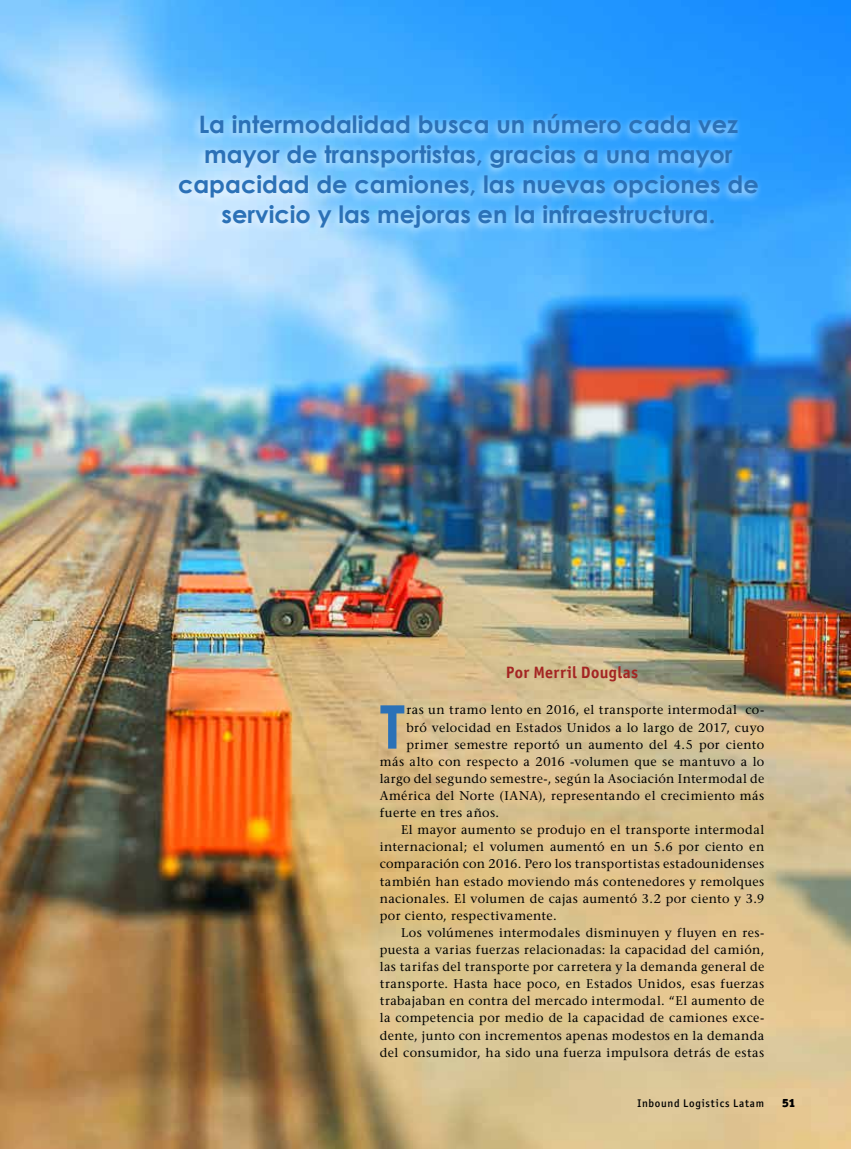
<style>
.page{position:relative;width:851px;height:1149px;background:#fff}
.page>*{position:absolute;margin:0;border:0;box-sizing:border-box;transform-origin:0 0}
.t1{font:700 60.15px "Century Gothic";color:#2b71b7}
.t2{font:700 24px/30px "Century Gothic";color:#2b71b7;text-align:center}
.t3{font:700 16.5px "Officina Sans ITC Std";letter-spacing:.02em;color:#a42523}
.t4{font:500 12.6px "Stone Serif Std";letter-spacing:.03em;color:#000}
.t5{font:900 12px "Officina Sans ITC Std";color:#000}
.t6{font:500 11.1px "Officina Sans ITC Std";letter-spacing:.065em;color:#000}
</style>
<div class="page">
<img style="left:0;top:0;width:850px;height:1148px">
<div style="left:169px;top:110px;width:594px;height:128px;background:#fff;opacity:.75"></div>
<h2 class="t2" style="left:178px;top:109px;width:582px">La intermodalidad busca un número cada vez mayor de transportistas, gracias a una mayor capacidad de camiones, las nuevas opciones de servicio y las mejoras en la infraestructura.</h2>
<h3 class="t3" style="left:506px;top:662px;width:134px">Por Merril Douglas</h3>
<h1 class="t1" style="left:380px;top:687px;width:27px">T</h1>
<p class="t4" style="left:406px;top:702px;width:359px">ras un tramo lento en 2016, el transporte intermodal co-</p>
<p class="t4" style="left:406px;top:719px;width:359px">bró velocidad en Estados Unidos a lo largo de 2017, cuyo</p>
<p class="t4" style="left:406px;top:736px;width:359px">primer semestre reportó un aumento del 4.5 por ciento</p>
<p class="t4" style="left:380px;top:753px;width:386px">más alto con respecto a 2016 -volumen que se mantuvo a lo</p>
<p class="t4" style="left:380px;top:770px;width:386px">largo del segundo semestre-, según la Asociación Intermodal de</p>
<p class="t4" style="left:380px;top:787px;width:386px">América del Norte (IANA), representando el crecimiento más</p>
<p class="t4" style="left:380px;top:805px;width:121px">fuerte en tres años.</p>
<p class="t4" style="left:401px;top:822px;width:365px">El mayor aumento se produjo en el transporte intermodal</p>
<p class="t4" style="left:380px;top:839px;width:386px">internacional; el volumen aumentó en un 5.6 por ciento en</p>
<p class="t4" style="left:380px;top:856px;width:386px">comparación con 2016. Pero los transportistas estadounidenses</p>
<p class="t4" style="left:380px;top:873px;width:386px">también han estado moviendo más contenedores y remolques</p>
<p class="t4" style="left:380px;top:890px;width:386px">nacionales. El volumen de cajas aumentó 3.2 por ciento y 3.9</p>
<p class="t4" style="left:380px;top:907px;width:178px">por ciento, respectivamente.</p>
<p class="t4" style="left:401px;top:924px;width:365px">Los volúmenes intermodales disminuyen y fluyen en res-</p>
<p class="t4" style="left:380px;top:941px;width:386px">puesta a varias fuerzas relacionadas: la capacidad del camión,</p>
<p class="t4" style="left:380px;top:958px;width:386px">las tarifas del transporte por carretera y la demanda general de</p>
<p class="t4" style="left:380px;top:976px;width:386px">transporte. Hasta hace poco, en Estados Unidos, esas fuerzas</p>
<p class="t4" style="left:380px;top:993px;width:386px">trabajaban en contra del mercado intermodal. “El aumento de</p>
<p class="t4" style="left:380px;top:1010px;width:386px">la competencia por medio de la capacidad de camiones exce-</p>
<p class="t4" style="left:380px;top:1027px;width:386px">dente, junto con incrementos apenas modestos en la demanda</p>
<p class="t4" style="left:380px;top:1044px;width:386px">del consumidor, ha sido una fuerza impulsora detrás de estas</p>
<p class="t6" style="left:637px;top:1096px;width:128px">Inbound Logistics Latam</p>
<p class="t5" style="left:782px;top:1094px;width:15px">51</p>
</div>
